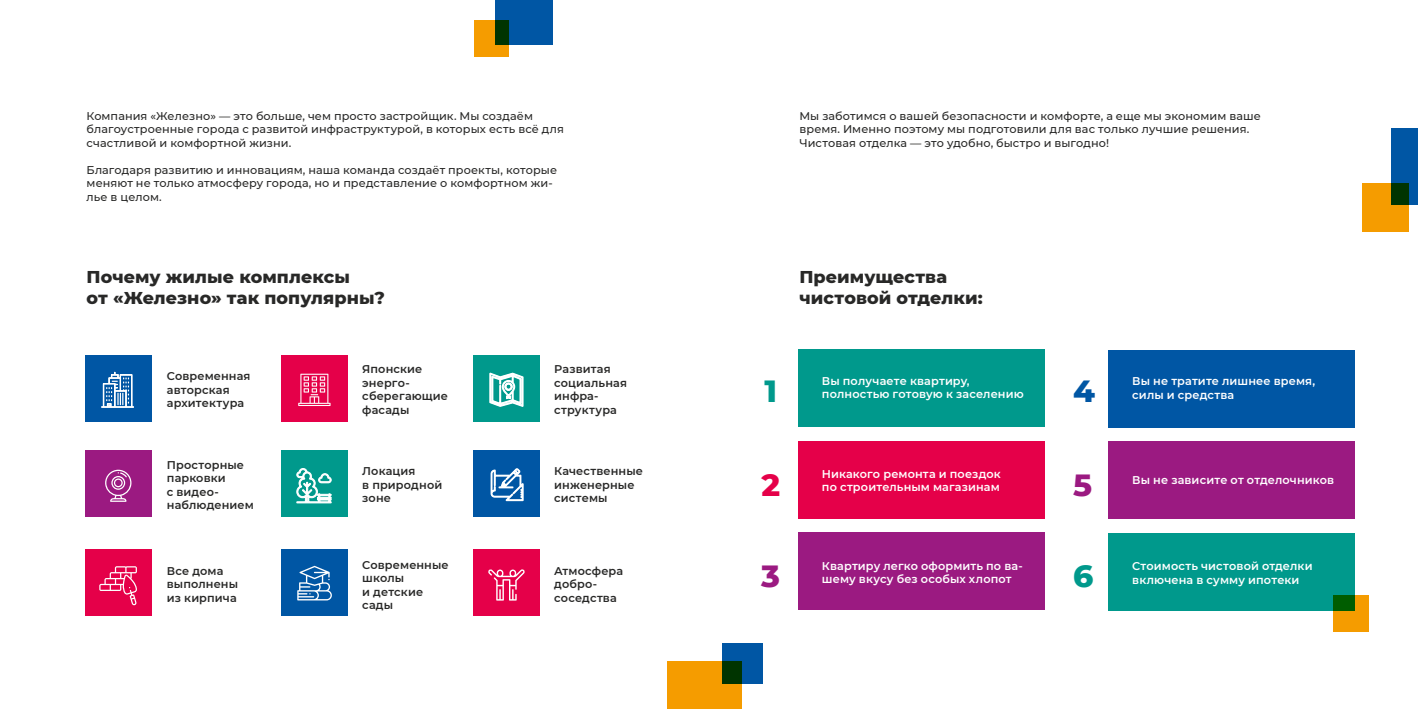
<style>
.page{position:relative;width:1418px;height:709px;background:#fff}
.page>*{position:absolute;margin:0;border:0;box-sizing:border-box;transform-origin:0 0}
.t1{font:800 31.25px "Montserrat";color:#00998c}
.t2{font:800 31.25px "Montserrat";color:#9b1a81}
.t3{font:800 31.25px "Montserrat";color:#0056a4}
.t4{font:800 31.25px "Montserrat";color:#e50049}
.t5{font:800 17.5px/21px "Montserrat";letter-spacing:.005em;color:#282827}
.t6{font:500 11.25px/13.5px "Montserrat";letter-spacing:.01em;color:#282827}
.t7{font:600 11.25px/13.5px "Montserrat";letter-spacing:.01em;color:#282827}
.t8{font:600 11.25px/13.5px "Montserrat";letter-spacing:.01em;color:#fff}
</style>
<div class="page">
<div style="left:1362px;top:183px;width:46px;height:49px;background:#f59c00"></div>
<div style="left:1333px;top:595px;width:35px;height:36px;background:#f59c00"></div>
<div style="left:474px;top:20px;width:35px;height:36px;background:#f59c00"></div>
<svg style="left:1391px;top:128px;width:26px;height:76px;background:#004f84"></svg>
<div style="left:495px;top:0;width:58px;height:45px;background:#0056a4"></div>
<div style="left:667px;top:661px;width:75px;height:48px;background:#f59c00"></div>
<svg style="left:722px;top:643px;width:40px;height:41px;background:#004c76"></svg>
<div style="left:799px;top:349px;width:246px;height:78px;background:#00998c"></div>
<div style="left:1108px;top:350px;width:246px;height:77px;background:#0056a4"></div>
<div style="left:799px;top:441px;width:246px;height:77px;background:#e50049"></div>
<div style="left:1108px;top:441px;width:246px;height:78px;background:#9b1a81"></div>
<div style="left:799px;top:532px;width:246px;height:78px;background:#9b1a81"></div>
<div style="left:1108px;top:533px;width:246px;height:77px;background:#00998c"></div>
<div style="left:473px;top:450px;width:66px;height:67px;background:#0056a4"></div>
<svg style="left:491px;top:468px;width:32px;height:33px"></svg>
<div style="left:85px;top:355px;width:66px;height:67px;background:#0056a4"></div>
<svg style="left:101px;top:372px;width:33px;height:35px"></svg>
<div style="left:281px;top:450px;width:66px;height:67px;background:#00998c"></div>
<svg style="left:296px;top:468px;width:35px;height:35px"></svg>
<div style="left:85px;top:549px;width:66px;height:67px;background:#e50049"></div>
<svg style="left:99px;top:566px;width:38px;height:39px"></svg>
<div style="left:281px;top:355px;width:66px;height:67px;background:#e50049"></div>
<svg style="left:298px;top:374px;width:32px;height:32px"></svg>
<div style="left:85px;top:450px;width:66px;height:67px;background:#9b1a81"></div>
<svg style="left:105px;top:469px;width:26px;height:33px"></svg>
<div style="left:281px;top:549px;width:66px;height:67px;background:#0056a4"></div>
<svg style="left:297px;top:566px;width:35px;height:34px"></svg>
<div style="left:473px;top:355px;width:66px;height:67px;background:#00998c"></div>
<svg style="left:489px;top:373px;width:34px;height:34px"></svg>
<div style="left:473px;top:549px;width:66px;height:67px;background:#e50049"></div>
<svg style="left:488px;top:569px;width:37px;height:31px"></svg>
<p class="t6" style="left:87px;top:109px;width:479px">Компания «Железно» — это больше, чем просто застройщик. Мы создаём благоустроенные города с развитой инфраструктурой, в которых есть всё для счастливой и комфортной жизни.</p>
<p class="t6" style="left:87px;top:163px;width:472px">Благодаря развитию и инновациям, наша команда создаёт проекты, которые меняют не только атмосферу города, но и представление о комфортном жи&shy;лье в целом.</p>
<p class="t5" style="left:87px;top:265px;width:300px">Почему жилые комплексы<br>от «Железно» так популярны?</p>
<p class="t7" style="left:167px;top:369px;width:85px">Современная авторская архитектура</p>
<p class="t7" style="left:362px;top:362px;width:87px">Японские энерго&shy;сберегающие фасады</p>
<p class="t7" style="left:554px;top:362px;width:74px">Развитая социальная инфра&shy;структура</p>
<p class="t7" style="left:167px;top:458px;width:88px">Просторные парковки<br>с видео&shy;наблюдением</p>
<p class="t7" style="left:554px;top:464px;width:90px">Качественные инженерные системы</p>
<p class="t7" style="left:362px;top:464px;width:81px">Локация<br>в природной зоне</p>
<p class="t7" style="left:167px;top:563px;width:73px">Все дома выполнены из кирпича</p>
<p class="t7" style="left:362px;top:557px;width:88px">Современные школы<br>и детские сады</p>
<p class="t7" style="left:554px;top:563px;width:70px">Атмосфера</p>
<p class="t7" style="left:554px;top:577px;width:44px">добро-</p>
<p class="t7" style="left:554px;top:590px;width:64px">соседства</p>
<p class="t6" style="left:799px;top:109px;width:463px">Мы заботимся о вашей безопасности и комфорте, а еще мы экономим ваше время. Именно поэтому мы подготовили для вас только лучшие решения.<br>Чистовая отделка — это удобно, быстро и выгодно!</p>
<p class="t5" style="left:799px;top:265px;width:149px">Преимущества</p>
<p class="t5" style="left:799px;top:286px;width:185px">чистовой отделки:</p>
<p class="t8" style="left:822px;top:373px;width:203px">Вы получаете квартиру, полностью готовую к заселению</p>
<p class="t8" style="left:1132px;top:374px;width:184px">Вы не тратите лишнее время, силы и средства</p>
<p class="t1" style="left:764px;top:368px;width:14px">1</p>
<p class="t3" style="left:1072px;top:368px;width:23px">4</p>
<p class="t8" style="left:822px;top:466px;width:180px">Никакого ремонта и поездок по строительным магазинам</p>
<p class="t8" style="left:1132px;top:473px;width:203px">Вы не зависите от отделочников</p>
<p class="t4" style="left:761px;top:462px;width:20px">2</p>
<p class="t2" style="left:1072px;top:462px;width:20px">5</p>
<p class="t8" style="left:822px;top:558px;width:202px">Квартиру легко оформить по ва&shy;шему вкусу без особых хлопот</p>
<p class="t8" style="left:1132px;top:559px;width:182px">Стоимость чистовой отделки включена в сумму ипотеки</p>
<p class="t2" style="left:761px;top:552px;width:20px">3</p>
<p class="t1" style="left:1072px;top:552px;width:22px">6</p>
</div>
